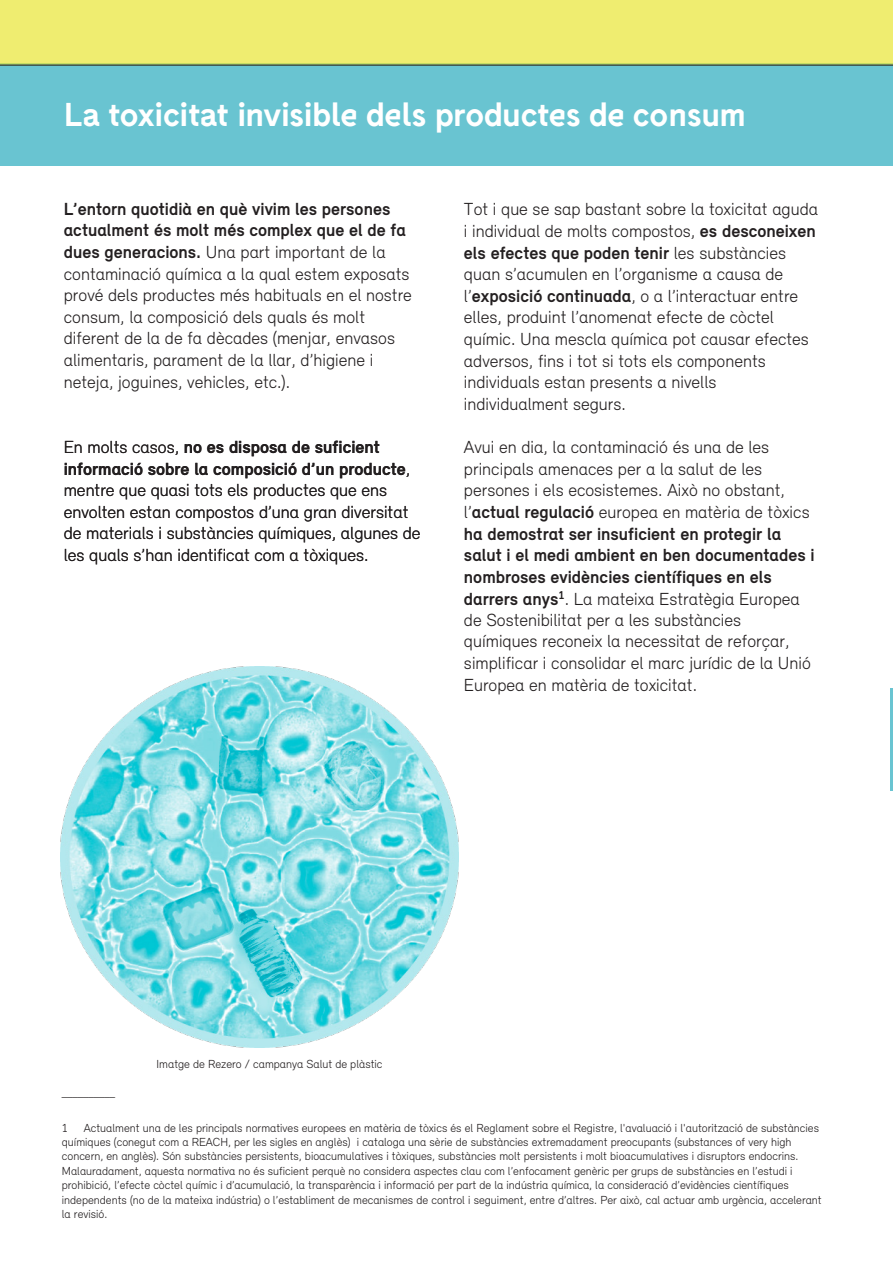
<style>
.page{position:relative;width:893px;height:1263px;background:#fff}
.page>*{position:absolute;margin:0;border:0;box-sizing:border-box;transform-origin:0 0}
.t1{font:500 33px "Rezero";letter-spacing:-.01em;color:#fff}
.t2{font:300 18px/21.6px "Relevant";color:#231f20}
.t3{font:300 12px/14.4px "Relevant";color:#231f20}
.s1{font-weight:700}
</style>
<div class="page">
<div style="left:0;top:64px;width:893px;height:102px;background:#69c4d1"></div>
<hr style="left:891px;top:689px;width:2px;height:102px;background:#69c4d1">
<img style="left:61px;top:666px;width:398px;height:381px">
<div style="left:0;top:0;width:893px;height:66px;background:#efed70"></div>
<h1 class="t1" style="left:64px;top:96px;width:684px">La toxicitat invisible dels productes de consum</h1>
<p class="t2" style="left:64px;top:198px;width:350px"><span class="s1">L’entorn quotidià en què vivim les persones actualment és molt més complex que el de fa dues generacions.</span> Una part important de la contaminació química a la qual estem exposats prové dels productes més habituals en el nostre consum, la composició dels quals és molt diferent de la de fa dècades (menjar, envasos alimentaris, parament de la llar, d’higiene i neteja, joguines, vehicles, etc.).</p>
<p class="t2" style="left:64px;top:436px;width:358px">En molts casos, <span class="s1">no es disposa de suficient informació sobre la composició d’un producte</span>, mentre que quasi tots els productes que ens envolten estan compostos d’una gran diversitat de materials i substàncies químiques, algunes de les quals s’han identificat com a tòxiques.</p>
<p class="t2" style="left:464px;top:199px;width:356px">Tot i que se sap bastant sobre la toxicitat aguda i individual de molts compostos, <span class="s1">es desconeixen els efectes que poden tenir</span> les substàncies quan s’acumulen en l’organisme a causa de l’<span class="s1">exposició continuada</span>, o a l’interactuar entre elles, produint l’anomenat efecte de còctel químic. Una mescla química pot causar efectes adversos, fins i tot si tots els components individuals estan presents a nivells individualment segurs.</p>
<p class="t2" style="left:464px;top:436px;width:352px">Avui en dia, la contaminació és una de les principals amenaces per a la salut de les persones i els ecosistemes. Això no obstant, l’<span class="s1">actual regulació</span> europea en matèria de tòxics <span class="s1">ha demostrat ser insuficient en protegir la salut i el medi ambient en ben documentades i nombroses evidències científiques en els darrers anys</span><sup>1</sup>. La mateixa Estratègia Europea de Sostenibilitat per a les substàncies químiques reconeix la necessitat de reforçar, simplificar i consolidar el marc jurídic de la Unió Europea en matèria de toxicitat.</p>
<p class="t3" style="left:157px;top:1057px;width:227px">Imatge de Rezero / campanya Salut de plàstic</p>
<p class="t3" style="left:62px;top:1085px;width:55px">__________</p>
<p class="t3" style="left:62px;top:1120px;width:8px">1</p>
<p class="t3" style="left:62px;top:1120px;width:761px;text-indent:22px">Actualment una de les principals normatives europees en matèria de tòxics és el Reglament sobre el Registre, l'avaluació i l'autorització de substàncies químiques (conegut com a REACH, per les sigles en anglès) i cataloga una sèrie de substàncies extremadament preocupants (substances of very high concern, en anglès). Són substàncies persistents, bioacumulatives i tòxiques, substàncies molt persistents i molt bioacumulatives i disruptors endocrins.<br>Malauradament, aquesta normativa no és suficient perquè no considera aspectes clau com l’enfocament genèric per grups de substàncies en l’estudi i prohibició, l’efecte còctel químic i d’acumulació, la transparència i informació per part de la indústria química, la consideració d’evidències científiques independents (no de la mateixa indústria) o l’establiment de mecanismes de control i seguiment, entre d’altres. Per això, cal actuar amb urgència, accelerant la revisió.</p>
</div>
